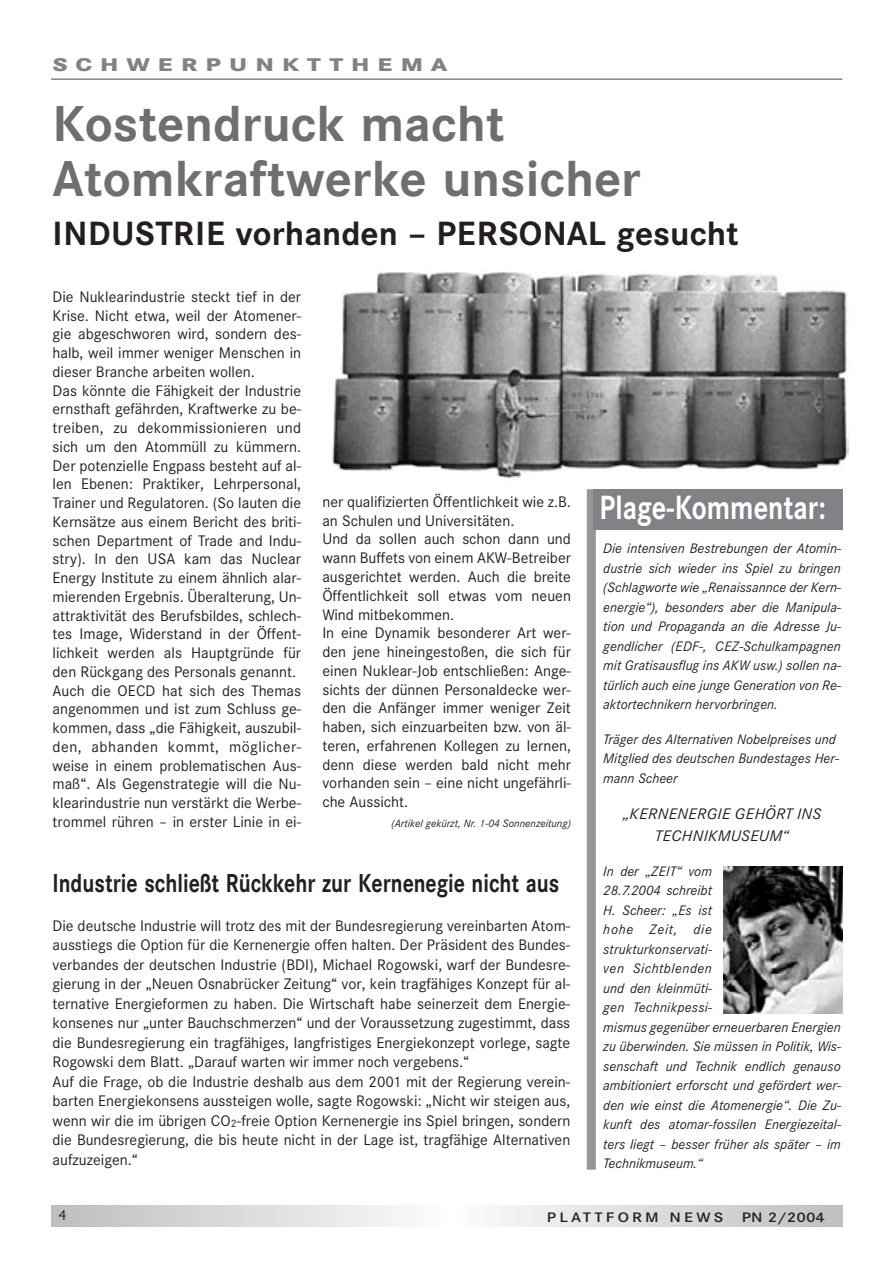
<style>
.page{position:relative;width:893px;height:1262px;background:#fff}
.page>*{position:absolute;margin:0;border:0;box-sizing:border-box;transform-origin:0 0}
.t1{font:700 49.5px/54px "Corporate SBQ";color:#6d6f71}
.t2{font:700 33px "Corporate SBQ";color:#231f20}
.t3{font:700 33px "Corporate SBQ";color:#fff;scale:.8 1}
.t4{font:700 25.5px "Corporate SBQ";color:#231f20;scale:.8 1}
.t5{font:800 18px "Corporate SBQ";letter-spacing:.345em;color:#808285;scale:1.3 1}
.t6{font:15px/18.8px "Corporate SBQ";color:#231f20}
.t7{font:italic 15px/22.5px "Corporate SBQ";letter-spacing:.02em;color:#231f20;text-align:center;scale:1.06 1}
.t8{font:15px "Giltus T";color:#231f20}
.t9{font:italic 13.5px/19.5px "Corporate SBQ";color:#231f20}
.t10{font:500 13.5px "Corporate SBQ";letter-spacing:.185em;color:#231f20;scale:1.2 1}
.t11{font:italic 10.5px "Corporate SBQ";color:#231f20}
</style>
<div class="page">
<svg style="left:51px;top:1205px;width:791px;height:21px"></svg>
<hr style="left:51px;top:78px;width:791px;height:2px;background:#808285">
<img style="left:332px;top:272px;width:516px;height:206px">
<div style="left:587px;top:489px;width:9px;height:680px;background:#949698"></div>
<div style="left:592px;top:489px;width:250px;height:41px;background:#808285"></div>
<img style="left:723px;top:866px;width:119px;height:147px">
<p class="t5" style="left:53px;top:58px;width:305px">SCHWERPUNKTTHEMA</p>
<h1 class="t1" style="left:53px;top:102px;width:590px">Kostendruck macht<br>Atomkraftwerke unsicher</h1>
<h2 class="t2" style="left:53px;top:221px;width:687px">INDUSTRIE vorhanden – PERSONAL gesucht</h2>
<p class="t6" style="left:53px;top:289px;width:250px">Die Nuklearindustrie steckt tief in der Krise. Nicht etwa, weil der Atomener&shy;gie abgeschworen wird, sondern des&shy;halb, weil immer weniger Menschen in dieser Branche arbeiten wollen.<br>Das könnte die Fähigkeit der Industrie ernsthaft gefährden, Kraftwerke zu be&shy;treiben, zu dekommissionieren und sich um den Atommüll zu kümmern.<br>Der potenzielle Engpass besteht auf al&shy;len Ebenen: Praktiker, Lehrpersonal, Trainer und Regulatoren. (So lauten die Kernsätze aus einem Bericht des briti&shy;schen Department of Trade and Indu&shy;stry). In den USA kam das Nuclear Energy Institute zu einem ähnlich alar&shy;mierenden Ergebnis. Überalterung, Un&shy;attraktivität des Berufsbildes, schlech&shy;tes Image, Widerstand in der Öffent&shy;lichkeit werden als Hauptgründe für den Rückgang des Personals genannt.<br>Auch die OECD hat sich des Themas angenommen und ist zum Schluss ge&shy;kommen, dass „die Fähigkeit, auszubil&shy;den, abhanden kommt, möglicher&shy;weise in einem problematischen Aus&shy;maß“. Als Gegenstrategie will die Nu&shy;klearindustrie nun verstärkt die Werbe&shy;trommel rühren – in erster Linie in ei-</p>
<p class="t6" style="left:322px;top:494px;width:250px">ner qualifizierten Öffentlichkeit wie z.B. an Schulen und Universitäten.<br>Und da sollen auch schon dann und wann Buffets von einem AKW-Betreiber ausgerichtet werden. Auch die breite Öffentlichkeit soll etwas vom neuen Wind mitbekommen.<br>In eine Dynamik besonderer Art wer&shy;den jene hineingestoßen, die sich für einen Nuklear-Job entschließen: Ange&shy;sichts der dünnen Personaldecke wer&shy;den die Anfänger immer weniger Zeit haben, sich einzuarbeiten bzw. von äl&shy;teren, erfahrenen Kollegen zu lernen, denn diese werden bald nicht mehr vorhanden sein – eine nicht ungefährli&shy;che Aussicht.</p>
<p class="t11" style="left:391px;top:819px;width:181px">(Artikel gekürzt, Nr. 1-04 Sonnenzeitung)</p>
<h3 class="t4" style="left:53px;top:873px;width:635px">Industrie schließt Rückkehr zur Kernenegie nicht aus</h3>
<p class="t6" style="left:53px;top:917px;width:519px;line-height:19.5px">Die deutsche Industrie will trotz des mit der Bundesregierung vereinbarten Atom&shy;ausstiegs die Option für die Kernenergie offen halten. Der Präsident des Bundes&shy;verbandes der deutschen Industrie (BDI), Michael Rogowski, warf der Bundesre&shy;gierung in der „Neuen Osnabrücker Zeitung“ vor, kein tragfähiges Konzept für al&shy;ternative Energieformen zu haben. Die Wirtschaft habe seinerzeit dem Energie&shy;konsenes nur „unter Bauchschmerzen“ und der Voraussetzung zugestimmt, dass die Bundesregierung ein tragfähiges, langfristiges Energiekonzept vorlege, sagte Rogowski dem Blatt. „Darauf warten wir immer noch vergebens.“<br>Auf die Frage, ob die Industrie deshalb aus dem 2001 mit der Regierung verein&shy;barten Energiekonsens aussteigen wolle, sagte Rogowski: „Nicht wir steigen aus, wenn wir die im übrigen CO<sub>2</sub>-freie Option Kernenergie ins Spiel bringen, sondern die Bundesregierung, die bis heute nicht in der Lage ist, tragfähige Alternativen aufzuzeigen.“</p>
<h2 class="t3" style="left:599px;top:495px;width:284px">Plage-Kommentar:</h2>
<p class="t9" style="left:603px;top:540px;width:239px;text-align:justify">Die intensiven Bestrebungen der Atomin&shy;dustrie sich wieder ins Spiel zu bringen (Schlagworte wie „Renaissannce der Kern&shy;energie“), besonders aber die Manipula&shy;tion und Propaganda an die Adresse Ju&shy;gendlicher (EDF-, CEZ-Schulkampagnen mit Gratisausflug ins AKW usw.) sollen na&shy;türlich auch eine junge Generation von Re&shy;aktortechnikern hervorbringen.</p>
<p class="t9" style="left:603px;top:730px;width:237px">Träger des Alternativen Nobelpreises und<br>Mitglied des deutschen Bundestages Her&shy;mann Scheer</p>
<p class="t7" style="left:622px;top:803px;width:189px">„KERNENERGIE GEHÖRT INS<br>TECHNIKMUSEUM“</p>
<p class="t9" style="left:603px;top:862px;width:239px">In der „ZEIT“ vom<br>28.7.2004 schreibt<br>H. Scheer: „Es ist<br>hohe Zeit, die<br>strukturkonservati-<br>ven Sichtblenden<br>und den kleinmüti-<br>gen Technikpessi-<br>mismus gegenüber erneuerbaren Energien zu überwinden. Sie müssen in Politik, Wis&shy;senschaft und Technik endlich genauso ambitioniert erforscht und gefördert wer&shy;den wie einst die Atomenergie“. Die Zu&shy;kunft des atomar-fossilen Energiezeital&shy;ters liegt – besser früher als später – im<br>Technikmuseum.“</p>
<p class="t8" style="left:59px;top:1210px;width:9px">4</p>
<p class="t10" style="left:547px;top:1212px;width:148px">PLATTFORM NEWS</p>
<p class="t10" style="left:741px;top:1212px;width:71px">PN 2/2004</p>
</div>
